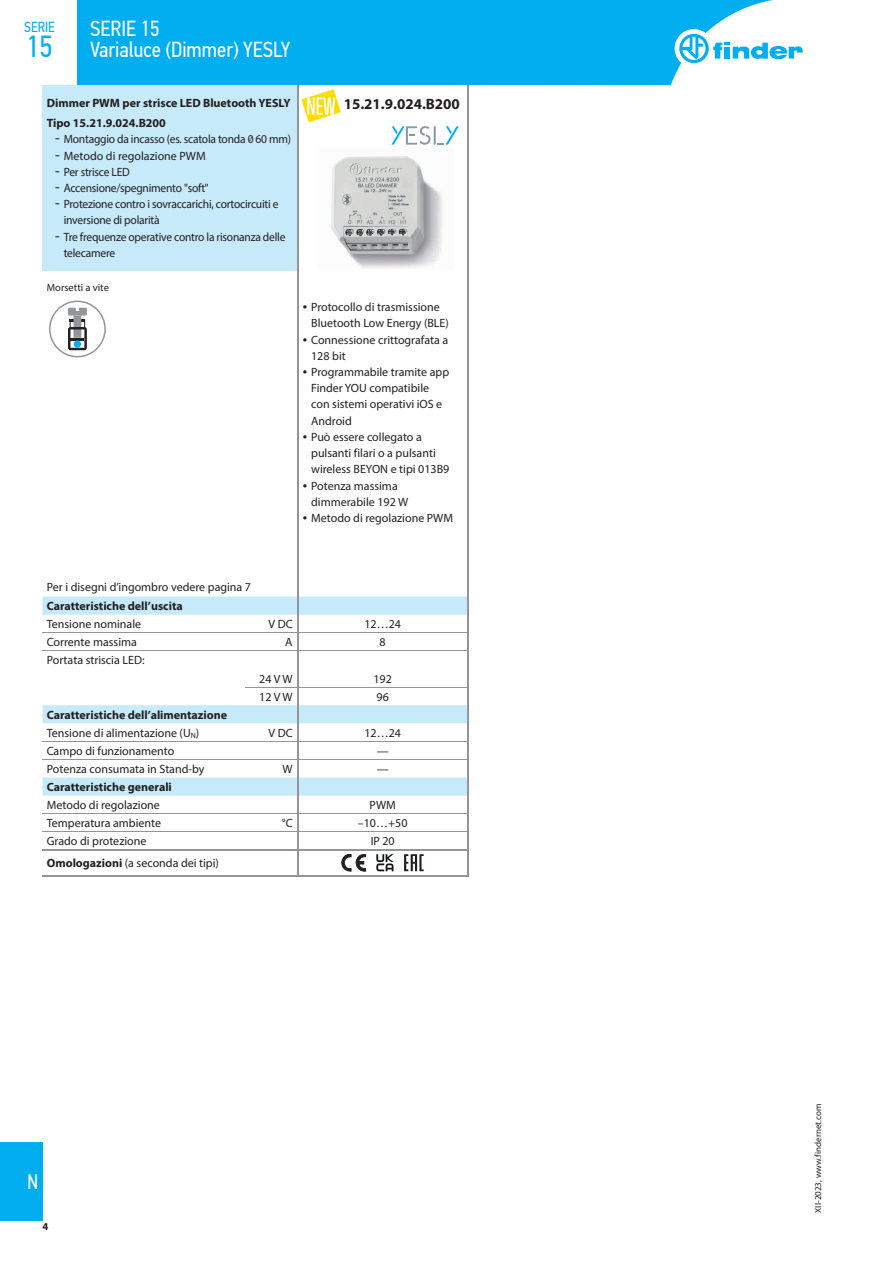
<style>
.page{position:relative;width:893px;height:1263px;background:#fff}
.page>*{position:absolute;margin:0;border:0;box-sizing:border-box;transform-origin:0 0}
.t1{font:30.3px "PF Din Text Cond Pro";color:#00aeef}
.t2{font:21.75px/21px "PF Din Text Cond Pro";color:#fff}
.t3{font:21px "PF Din Text Cond Pro";color:#fff;scale:.9 1}
.t4{font:700 15px "Myriad Pro";color:#231f20}
.t5{font:14.55px "PF Din Text Cond Pro";color:#00aeef}
.t6{font:12px/16.2px "Myriad Pro";color:#231f20}
.t7{font:12px/16.2px "Myriad Pro";letter-spacing:-.02em;color:#231f20;scale:.96 1}
.t8{font:700 12px/20.4px "Myriad Pro";color:#231f20}
.t9{font:10.5px "Myriad Pro";color:#231f20}
.t10{font:700 10.5px "Myriad Pro";color:#231f20}
.t11{font:9px "Myriad Pro";color:#231f20}
.s1{font-size:15.75px}
.s2{font-weight:400}
.s3{font-weight:700}
</style>
<div class="page">
<div style="left:77px;top:0;width:696px;height:85px;background:#00aeef"></div>
<div style="left:675px;top:29px;width:38px;height:39px;background:#fff;border-radius:50%"></div>
<svg style="left:679px;top:34px;width:124px;height:29px"></svg>
<div style="left:0;top:1142px;width:43px;height:78px;background:#00aeef"></div>
<div style="left:43px;top:85px;width:255px;height:185px;background:#c6eafa"></div>
<svg style="left:43px;top:597px;width:424px;height:199px"></svg>
<hr style="left:53px;top:813px;width:192px;height:1px;background:#939598">
<hr style="left:245px;top:813px;width:52px;height:1px;background:#939598">
<hr style="left:298px;top:813px;width:169px;height:1px;background:#939598">
<hr style="left:53px;top:831px;width:192px;height:1px;background:#939598">
<hr style="left:245px;top:831px;width:52px;height:1px;background:#939598">
<hr style="left:298px;top:831px;width:169px;height:1px;background:#939598">
<svg style="left:43px;top:849px;width:10px;height:2px"></svg>
<hr style="left:53px;top:849px;width:192px;height:2px;background:#939598">
<hr style="left:245px;top:849px;width:53px;height:2px;background:#939598">
<hr style="left:53px;top:875px;width:192px;height:1px;background:#939598">
<hr style="left:245px;top:875px;width:53px;height:1px;background:#939598">
<hr style="left:53px;top:741px;width:192px;height:1px;background:#939598">
<hr style="left:245px;top:741px;width:52px;height:1px;background:#939598">
<hr style="left:298px;top:741px;width:169px;height:1px;background:#939598">
<hr style="left:53px;top:759px;width:192px;height:1px;background:#939598">
<hr style="left:245px;top:759px;width:52px;height:1px;background:#939598">
<hr style="left:298px;top:759px;width:169px;height:1px;background:#939598">
<hr style="left:245px;top:687px;width:52px;height:1px;background:#939598">
<hr style="left:298px;top:687px;width:169px;height:1px;background:#939598">
<hr style="left:53px;top:632px;width:192px;height:1px;background:#939598">
<hr style="left:245px;top:632px;width:52px;height:1px;background:#939598">
<hr style="left:298px;top:632px;width:169px;height:1px;background:#939598">
<hr style="left:53px;top:650px;width:192px;height:1px;background:#939598">
<hr style="left:245px;top:650px;width:52px;height:1px;background:#939598">
<hr style="left:298px;top:650px;width:169px;height:1px;background:#939598">
<hr style="left:298px;top:849px;width:170px;height:2px;background:#939598">
<hr style="left:298px;top:875px;width:170px;height:1px;background:#939598">
<svg style="left:467px;top:85px;width:1px;height:26px"></svg>
<hr style="left:297px;top:111px;width:1px;height:187px;background:#939598">
<hr style="left:467px;top:111px;width:1px;height:187px;background:#939598">
<hr style="left:297px;top:298px;width:1px;height:271px;background:#939598">
<hr style="left:467px;top:298px;width:1px;height:271px;background:#939598">
<svg style="left:297px;top:569px;width:1px;height:306px"></svg>
<svg style="left:467px;top:569px;width:1px;height:306px"></svg>
<div style="left:49px;top:301px;width:57px;height:56px;border:2px solid #939598;border-radius:50%"></div>
<svg style="left:68px;top:308px;width:19px;height:42px"></svg>
<img style="left:331px;top:156px;width:111px;height:112px">
<svg style="left:391px;top:126px;width:68px;height:19px"></svg>
<svg style="left:376px;top:854px;width:17px;height:17px"></svg>
<svg style="left:342px;top:854px;width:23px;height:17px"></svg>
<svg style="left:404px;top:854px;width:20px;height:17px"></svg>
<svg style="left:297px;top:85px;width:44px;height:37px"></svg>
<p class="t5" style="left:24px;top:19px;width:32px">SERIE</p>
<h1 class="t1" style="left:26px;top:28px;width:28px">15</h1>
<h2 class="t2" style="left:90px;top:18px;width:202px">SERIE 15<br>Varialuce (Dimmer) YESLY</h2>
<p class="t8" style="left:47px;top:92px;width:246px">Dimmer PWM per strisce LED Bluetooth YESLY<br>Tipo 15.21.9.024.B200</p>
<p class="t7" style="left:55px;top:131px;width:247px"><span class="s1">-</span> Montaggio da incasso (es. scatola tonda 0 60 mm)</p>
<p class="t6" style="left:55px;top:147px;width:152px"><span class="s1">-</span> Metodo di regolazione PWM</p>
<p class="t7" style="left:55px;top:164px;width:79px"><span class="s1">-</span> Per strisce LED</p>
<p class="t7" style="left:55px;top:180px;width:161px"><span class="s1">-</span> Accensione/spegnimento "soft"</p>
<p class="t7" style="left:64px;top:196px;width:225px;text-indent:-9px"><span class="s1">-</span> Protezione contro i sovraccarichi, cortocircuiti e inversione di polarità</p>
<p class="t7" style="left:64px;top:228px;width:232px;text-indent:-9px"><span class="s1">-</span> Tre frequenze operative contro la risonanza delle telecamere</p>
<p class="t9" style="left:47px;top:281px;width:64px">Morsetti a vite</p>
<p class="t4" style="left:344px;top:94px;width:118px">15.21.9.024.B200</p>
<p class="t6" style="left:311px;top:299px;width:139px;text-indent:-9px"><span class="s1">•</span> Protocollo di trasmissione<br>Bluetooth Low Energy (BLE)</p>
<p class="t6" style="left:311px;top:331px;width:139px;text-indent:-9px"><span class="s1">•</span> Connessione crittografata a<br>128 bit</p>
<p class="t6" style="left:311px;top:364px;width:140px;text-indent:-9px"><span class="s1">•</span> Programmabile tramite app<br>Finder YOU compatibile con sistemi operativi iOS e<br>Android</p>
<p class="t6" style="left:311px;top:429px;width:140px;text-indent:-9px"><span class="s1">•</span> Può essere collegato a pulsanti filari o a pulsanti wireless BEYON e tipi 013B9</p>
<p class="t6" style="left:311px;top:477px;width:99px;text-indent:-9px"><span class="s1">•</span> Potenza massima dimmerabile 192 W</p>
<p class="t6" style="left:303px;top:510px;width:152px"><span class="s1">•</span> Metodo di regolazione PWM</p>
<p class="t6" style="left:47px;top:579px;width:206px">Per i disegni d’ingombro vedere pagina 7</p>
<p class="t8" style="left:47px;top:595px;width:137px">Caratteristiche dell’uscita</p>
<p class="t6" style="left:47px;top:616px;width:96px">Tensione nominale</p>
<p class="t6" style="left:268px;top:616px;width:26px">V DC</p>
<p class="t6" style="left:364px;top:616px;width:38px">12…24</p>
<p class="t6" style="left:47px;top:634px;width:92px">Corrente massima</p>
<p class="t6" style="left:285px;top:634px;width:9px">A</p>
<p class="t6" style="left:380px;top:634px;width:8px">8</p>
<p class="t6" style="left:47px;top:652px;width:99px">Portata striscia LED:</p>
<p class="t6" style="left:259px;top:670px;width:35px">24 V W</p>
<p class="t6" style="left:373px;top:670px;width:20px">192</p>
<p class="t6" style="left:259px;top:688px;width:35px">12 V W</p>
<p class="t6" style="left:377px;top:688px;width:14px">96</p>
<p class="t8" style="left:47px;top:705px;width:182px;line-height:18.1px">Caratteristiche dell’alimentazione<br><span class="s2">Tensione di alimentazione (U</span><sub>N</sub><span class="s2">)</span></p>
<p class="t6" style="left:268px;top:724px;width:26px">V DC</p>
<p class="t6" style="left:364px;top:724px;width:38px">12…24</p>
<p class="t6" style="left:47px;top:743px;width:129px">Campo di funzionamento</p>
<p class="t6" style="left:377px;top:743px;width:14px">—</p>
<p class="t6" style="left:47px;top:761px;width:159px">Potenza consumata in Stand-by</p>
<p class="t6" style="left:282px;top:761px;width:12px">W</p>
<p class="t6" style="left:377px;top:761px;width:13px">—</p>
<p class="t8" style="left:47px;top:776px;width:127px">Caratteristiche generali</p>
<p class="t6" style="left:47px;top:797px;width:115px">Metodo di regolazione</p>
<p class="t6" style="left:370px;top:797px;width:28px">PWM</p>
<p class="t6" style="left:47px;top:815px;width:116px">Temperatura ambiente</p>
<p class="t6" style="left:282px;top:815px;width:12px">°C</p>
<p class="t6" style="left:358px;top:815px;width:51px">–10…+50</p>
<p class="t6" style="left:47px;top:833px;width:101px">Grado di protezione</p>
<p class="t6" style="left:371px;top:833px;width:26px">IP 20</p>
<p class="t6" style="left:47px;top:855px;width:174px"><span class="s3">Omologazioni</span> (a seconda dei tipi)</p>
<h3 class="t3" style="left:28px;top:1169px;width:13px">N</h3>
<p class="t10" style="left:43px;top:1219px;width:7px">4</p>
<p class="t11" style="left:812px;top:1213px;width:111px;rotate:-90deg">XII-2023, www.findernet.com</p>
</div>
